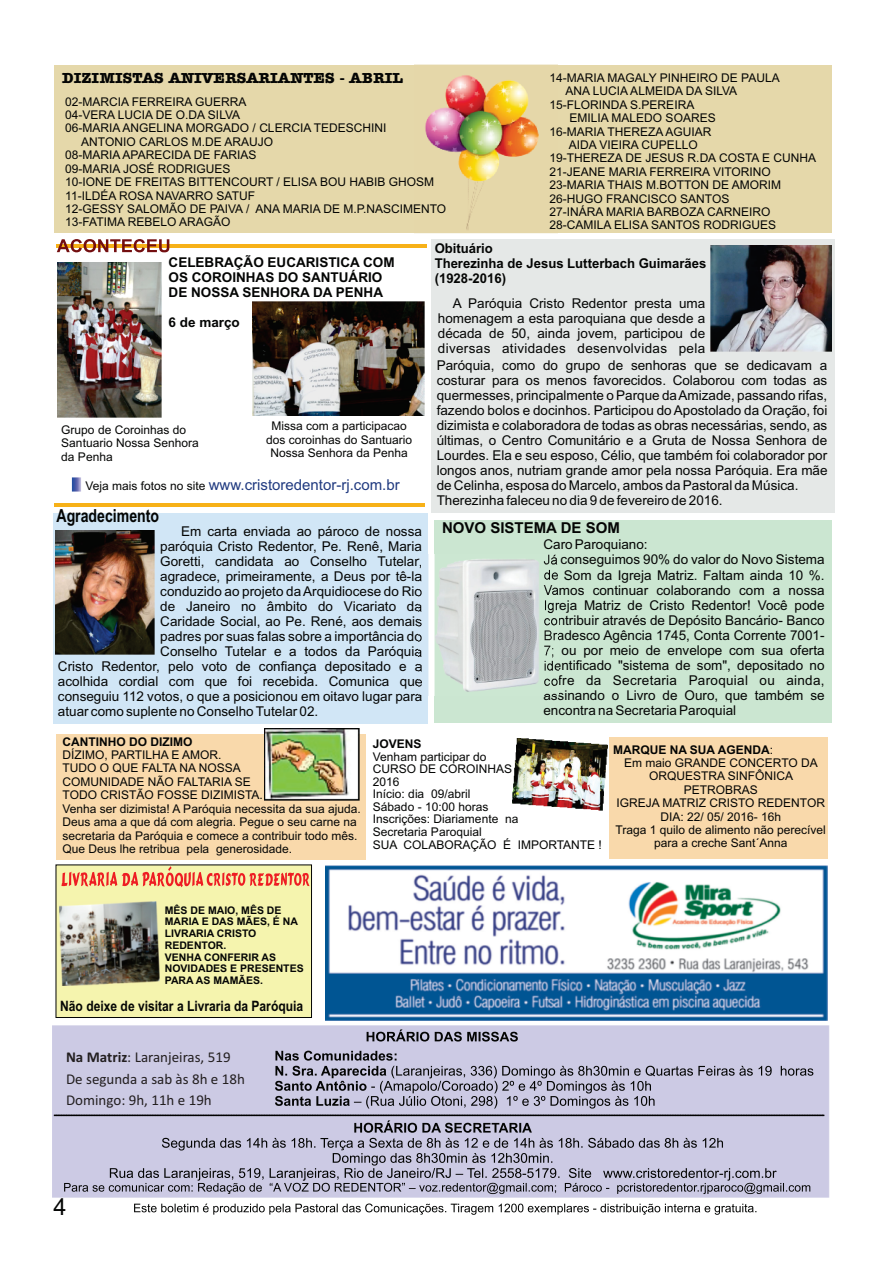
<style>
.page{position:relative;width:893px;height:1263px;background:#fff}
.page>*{position:absolute;margin:0;border:0;box-sizing:border-box;transform-origin:0 0}
.t1{font:23.55px "Arial";color:#040504}
.t2{font:700 18px "Arial";color:#040504;scale:.78 1}
.t3{font:15px/22px "Calibri";color:#231f20}
.t4{font:15px "Arial";color:#203a80}
.t5{font:700 15px "Amer Typewriter IT Cby BT";color:#040504}
.t6{font:700 15px "Arial";color:#040504}
.t7{font:700 14.25px "Arial";color:#040504;scale:.85 1}
.t8{font:13.5px/15.1px "Arial";color:#040504;text-align:justify}
.t9{font:700 13.5px/15.1px "Arial";color:#040504}
.t10{font:12px/13.4px "Arial";color:#040504}
.t11{font:700 12px "Arial";color:#040504}
.t12{font:700 10.5px/11.7px "Arial";color:#040504}
.s1{font-size:12px;color:#040504}
.s2{font-weight:400}
.s3{font-weight:700}
</style>
<div class="page">
<div style="left:609px;top:737px;width:218px;height:122px;background:#f9d9ab"></div>
<div style="left:57px;top:734px;width:309px;height:125px;background:#f9d9ab"></div>
<div style="left:434px;top:520px;width:398px;height:203px;background:#cbe6d1"></div>
<div style="left:54px;top:513px;width:374px;height:211px;background:#d1e6f6"></div>
<div style="left:431px;top:240px;width:404px;height:273px;background:#e5e8e7"></div>
<div style="left:53px;top:1025px;width:776px;height:172px;background:#cccae4"></div>
<svg style="left:275px;top:1051px;width:538px;height:57px;background:#afadc3"></svg>
<svg style="left:367px;top:1029px;width:151px;height:12px;background:#838292"></svg>
<svg style="left:54px;top:1114px;width:770px;height:80px;background:#b0aec5"></svg>
<svg style="left:134px;top:1203px;width:622px;height:12px"></svg>
<div style="left:54px;top:65px;width:778px;height:168px;background:#e5d8aa"></div>
<img style="left:415px;top:64px;width:143px;height:170px">
<svg style="left:55px;top:864px;width:257px;height:154px;background:#d8ce9a"></svg>
<img style="left:711px;top:246px;width:120px;height:106px">
<hr style="left:56px;top:244px;width:371px;height:4px;background:#f7b118">
<svg style="left:57px;top:239px;width:112px;height:13px"></svg>
<img style="left:58px;top:263px;width:103px;height:155px">
<img style="left:252px;top:301px;width:172px;height:115px">
<hr style="left:54px;top:503px;width:370px;height:3px;background:#f7b118">
<img style="left:72px;top:477px;width:9px;height:15px">
<img style="left:56px;top:530px;width:99px;height:125px">
<img style="left:264px;top:728px;width:95px;height:72px">
<img style="left:513px;top:739px;width:94px;height:71px">
<img style="left:418px;top:554px;width:141px;height:141px">
<img style="left:325px;top:866px;width:502px;height:155px">
<p class="t5" style="left:62px;top:71px;width:343px">DIZIMISTAS ANIVERSARIANTES - ABRIL</p>
<p class="t10" style="left:65px;top:96px;width:183px">02-MARCIA FERREIRA GUERRA</p>
<p class="t10" style="left:65px;top:109px;width:176px">04-VERA LUCIA DE O.DA SILVA</p>
<p class="t10" style="left:65px;top:123px;width:323px">06-MARIA ANGELINA MORGADO / CLERCIA TEDESCHINI</p>
<p class="t10" style="left:81px;top:136px;width:193px">ANTONIO CARLOS M.DE ARAUJO</p>
<p class="t10" style="left:65px;top:149px;width:193px">08-MARIA APARECIDA DE FARIAS</p>
<p class="t10" style="left:65px;top:163px;width:167px">09-MARIA JOSÉ RODRIGUES</p>
<p class="t10" style="left:65px;top:176px;width:370px">10-IONE DE FREITAS BITTENCOURT / ELISA BOU HABIB GHOSM</p>
<p class="t10" style="left:65px;top:190px;width:191px">11-ILDÉA ROSA NAVARRO SATUF</p>
<p class="t10" style="left:65px;top:203px;width:383px">12-GESSY SALOMÃO DE PAIVA / ANA MARIA DE M.P.NASCIMENTO</p>
<p class="t10" style="left:65px;top:217px;width:167px">13-FATIMA REBELO ARAGÃO</p>
<p class="t10" style="left:550px;top:72px;width:232px">14-MARIA MAGALY PINHEIRO DE PAULA</p>
<p class="t10" style="left:566px;top:86px;width:173px">ANA LUCIA ALMEIDA DA SILVA</p>
<p class="t10" style="left:550px;top:99px;width:146px">15-FLORINDA S.PEREIRA</p>
<p class="t10" style="left:570px;top:112px;width:148px">EMILIA MALEDO SOARES</p>
<p class="t10" style="left:550px;top:126px;width:163px">16-MARIA THEREZA AGUIAR</p>
<p class="t10" style="left:569px;top:139px;width:130px">AIDA VIEIRA CUPELLO</p>
<p class="t10" style="left:550px;top:153px;width:268px">19-THEREZA DE JESUS R.DA COSTA E CUNHA</p>
<p class="t10" style="left:550px;top:166px;width:223px">21-JEANE MARIA FERREIRA VITORINO</p>
<p class="t10" style="left:550px;top:179px;width:233px">23-MARIA THAIS M.BOTTON DE AMORIM</p>
<p class="t10" style="left:550px;top:193px;width:181px">26-HUGO FRANCISCO SANTOS</p>
<p class="t10" style="left:550px;top:206px;width:222px">27-INÁRA MARIA BARBOZA CARNEIRO</p>
<p class="t10" style="left:550px;top:220px;width:228px">28-CAMILA ELISA SANTOS RODRIGUES</p>
<p class="t9" style="left:169px;top:256px;width:228px">CELEBRAÇÃO EUCARISTICA COM<br>OS COROINHAS DO SANTUÁRIO<br>DE NOSSA SENHORA DA PENHA</p>
<p class="t9" style="left:169px;top:316px;width:73px">6 de março</p>
<p class="t10" style="left:61px;top:424px;width:139px">Grupo de Coroinhas do<br>Santuario Nossa Senhora da Penha</p>
<p class="t10" style="left:266px;top:421px;width:148px;text-align:center">Missa com a participacao dos coroinhas do Santuario<br>Nossa Senhora da Penha</p>
<p class="t4" style="left:85px;top:479px;width:316px"><span class="s1">Veja mais fotos no site</span> www.cristoredentor-rj.com.br</p>
<p class="t8" style="left:160px;top:524px;width:263px;text-indent:21px">Em carta enviada ao pároco de nossa paróquia Cristo Redentor, Pe. Renê, Maria Goretti, candidata ao Conselho Tutelar, agradece, primeiramente, a Deus por tê-la conduzido ao projeto da Arquidiocese do Rio de Janeiro no âmbito do Vicariato da Caridade Social, ao Pe. René, aos demais padres por suas falas sobre a importância do Conselho Tutelar e a todos da Paróquia</p>
<h2 class="t2" style="left:56px;top:509px;width:133px">Agradecimento</h2>
<p class="t8" style="left:58px;top:660px;width:366px">Cristo Redentor, pelo voto de confiança depositado e a acolhida cordial com que foi recebida. Comunica que conseguiu 112 votos, o que a posicionou em oitavo lugar para atuar como suplente no Conselho Tutelar 02.</p>
<p class="t9" style="left:435px;top:242px;width:273px">Obituário<br>Therezinha de Jesus Lutterbach Guimarães (1928-2016)</p>
<p class="t8" style="left:438px;top:296px;width:269px;text-indent:15px">A Paróquia Cristo Redentor presta uma homenagem a esta paroquiana que desde a década de 50, ainda jovem, participou de diversas atividades desenvolvidas pela</p>
<p class="t8" style="left:437px;top:359px;width:392px;text-align:left">Paróquia, como do grupo de senhoras que se dedicavam a costurar para os menos favorecidos. Colaborou com todas as quermesses, principalmente o Parque da Amizade, passando rifas, fazendo bolos e docinhos. Participou do Apostolado da Oração, foi dizimista e colaboradora de todas as obras necessárias, sendo, as últimas, o Centro Comunitário e a Gruta de Nossa Senhora de Lourdes. Ela e seu esposo, Célio, que também foi colaborador por longos anos, nutriam grande amor pela nossa Paróquia. Era mãe de Celinha, esposa do Marcelo, ambos da Pastoral da Música.<br>Therezinha faleceu no dia 9 de fevereiro de 2016.</p>
<p class="t6" style="left:442px;top:522px;width:179px">NOVO SISTEMA DE SOM</p>
<p class="t8" style="left:543px;top:538px;width:283px;text-align:left">Caro Paroquiano:<br>Já conseguimos 90% do valor do Novo Sistema de Som da Igreja Matriz. Faltam ainda 10 %.<br>Vamos continuar colaborando com a nossa Igreja Matriz de Cristo Redentor! Você pode contribuir através de Depósito Bancário- Banco Bradesco Agência 1745, Conta Corrente 7001- 7; ou por meio de envelope com sua oferta identificado "sistema de som", depositado no cofre da Secretaria Paroquial ou ainda, assinando o Livro de Ouro, que também se encontra na Secretaria Paroquial</p>
<p class="t11" style="left:63px;top:737px;width:131px">CANTINHO DO DIZIMO</p>
<p class="t10" style="left:63px;top:749px;width:300px">DÍZIMO, PARTILHA E AMOR.<br>TUDO O QUE FALTA NA NOSSA<br>COMUNIDADE NÃO FALTARIA SE<br>TODO CRISTÃO FOSSE DIZIMISTA.<br>Venha ser dizimista! A Paróquia necessita da sua ajuda.<br>Deus ama a que dá com alegria. Pegue o seu carne na secretaria da Paróquia e comece a contribuir todo mês.<br>Que Deus lhe retribua pela generosidade.</p>
<p class="t10" style="left:616px;top:757px;width:212px;text-align:center">Em maio GRANDE CONCERTO DA<br>ORQUESTRA SINFÔNICA<br>PETROBRAS<br>IGREJA MATRIZ CRISTO REDENTOR<br>DIA: 22/ 05/ 2016- 16h<br>Traga 1 quilo de alimento não perecível para a creche Sant´Anna</p>
<p class="t11" style="left:373px;top:740px;width:50px">JOVENS</p>
<p class="t10" style="left:373px;top:751px;width:230px;line-height:12.6px">Venham participar do<br>CURSO DE COROINHAS<br>2016<br>Início: dia 09/abril<br>Sábado - 10:00 horas<br>Inscrições: Diariamente na<br>Secretaria Paroquial<br>SUA COLABORAÇÃO É IMPORTANTE !</p>
<p class="t11" style="left:613px;top:745px;width:162px">MARQUE NA SUA AGENDA<span class="s2">:</span></p>
<p class="t12" style="left:165px;top:905px;width:140px">MÊS DE MAIO, MÊS DE<br>MARIA E DAS MÃES, É NA<br>LIVRARIA CRISTO<br>REDENTOR.<br>VENHA CONFERIR AS<br>NOVIDADES E PRESENTES<br>PARA AS MAMÃES.</p>
<p class="t7" style="left:60px;top:1001px;width:287px">Não deixe de visitar a Livraria da Paróquia</p>
<p class="t3" style="left:66px;top:1047px;width:180px"><span class="s3">Na Matriz</span>: Laranjeiras, 519<br>De segunda a sab às 8h e 18h</p>
<p class="t3" style="left:66px;top:1090px;width:147px">Domingo: 9h, 11h e 19h</p>
<h1 class="t1" style="left:53px;top:1198px;width:15px">4</h1>
</div>
